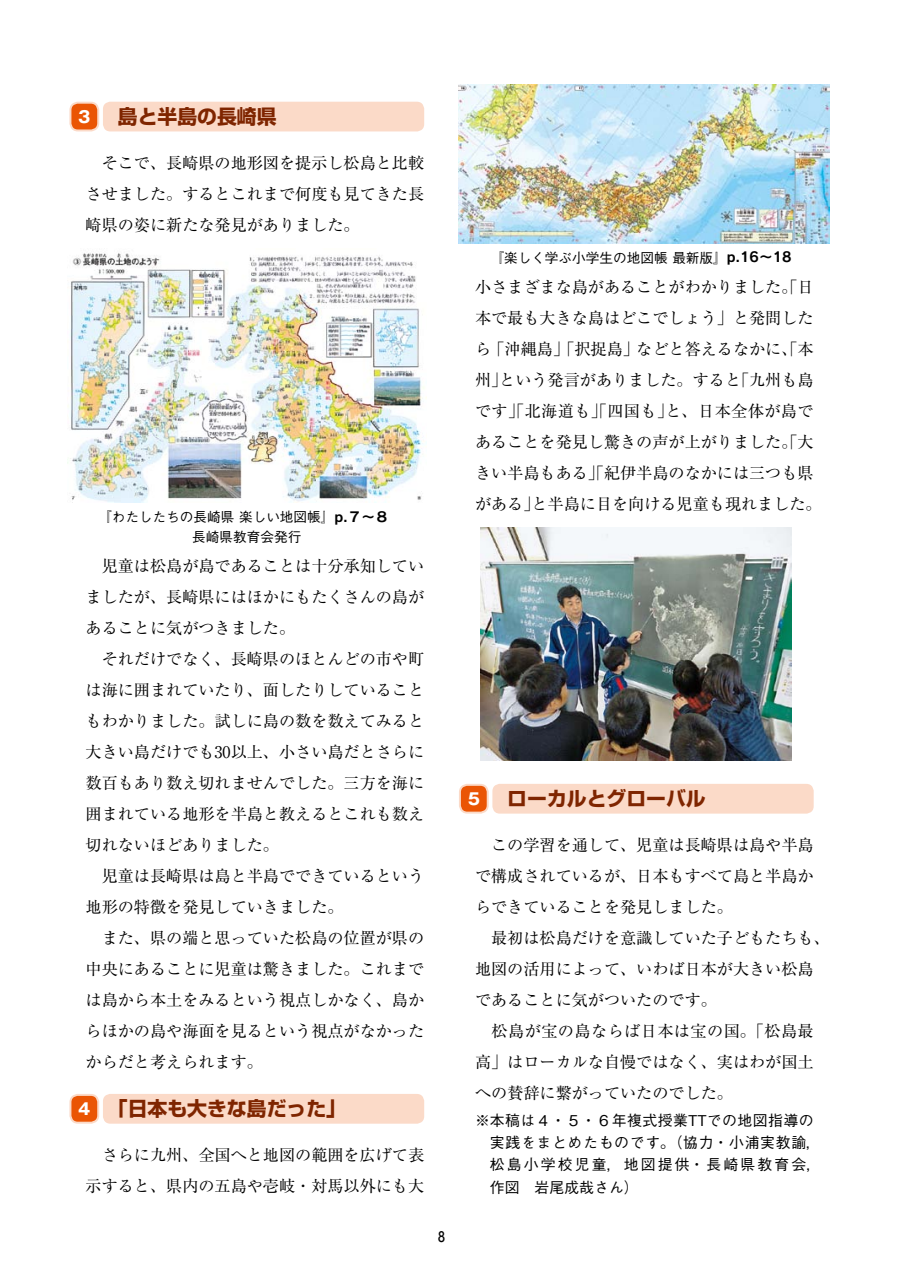
<style>
.page{position:relative;width:903px;height:1275px;background:#fff}
.page>*{position:absolute;margin:0;border:0;box-sizing:border-box;transform-origin:0 0}
.t1{font:700 19.78px "Shin Go Pro";color:#7f2500}
.t2{font:16.1px/31px "Ryumin Pro";color:#000}
.t3{font:700 16.1px "Gothic MB101 Pro";color:#fff}
.t4{font:500 14.88px/22.4px "Gothic BBB Pro";letter-spacing:.045em;color:#000}
.t5{font:500 13.65px/19.8px "Gothic BBB Pro";color:#000;text-align:center}
.t6{font:500 13.65px "Jun 34 Pro";color:#000}
.s1{font-family:"Rodin Pro B";font-weight:400}
.s2{font-family:"Gothic MB101 Pro";font-size:16.1px;color:#fff}
</style>
<div class="page">
<div style="left:70px;top:103px;width:28px;height:27px;background:#ea5504;border-radius:7px"></div>
<div style="left:69px;top:102px;width:30px;height:29px;border:2px solid #fbdac8;border-radius:7px"></div>
<div style="left:103px;top:102px;width:321px;height:29px;background:#fbdac8;border-radius:7px"></div>
<div style="left:70px;top:1095px;width:28px;height:28px;background:#ea5504;border-radius:7px"></div>
<div style="left:69px;top:1094px;width:30px;height:30px;border:2px solid #fbdac8;border-radius:7px"></div>
<div style="left:103px;top:1094px;width:321px;height:30px;background:#fbdac8;border-radius:7px"></div>
<div style="left:460px;top:785px;width:28px;height:28px;background:#ea5504;border-radius:7px"></div>
<div style="left:459px;top:784px;width:30px;height:30px;border:2px solid #fbdac8;border-radius:7px"></div>
<div style="left:492px;top:784px;width:322px;height:30px;background:#fbdac8;border-radius:7px"></div>
<img style="left:459px;top:85px;width:371px;height:158px">
<img style="left:481px;top:527px;width:311px;height:233px">
<img style="left:67px;top:253px;width:357px;height:249px">
<p class="t3" style="left:78px;top:103px;width:14px">3</p>
<p class="t1" style="left:118px;top:101px;width:160px">島と半島の長崎県</p>
<p class="t2" style="left:86px;top:147px;width:340px;text-align:justify">　そこで、長崎県の地形図を提示し松島と比較させました。するとこれまで何度も見てきた長崎県の姿に新たな発見がありました。</p>
<p class="t5" style="left:98px;top:505px;width:292px">『わたしたちの長崎県 楽しい地図帳』<span class="s1">p.７〜８</span>長崎県教育会発行</p>
<p class="t2" style="left:86px;top:550px;width:340px">　児童は松島が島であることは十分承知していましたが、長崎県にはほかにもたくさんの島があることに気がつきました。<br>　それだけでなく、長崎県のほとんどの市や町は海に囲まれていたり、面したりしていることもわかりました。試しに島の数を数えてみると大きい島だけでも30以上、小さい島だとさらに数百もあり数え切れませんでした。三方を海に囲まれている地形を半島と教えるとこれも数え切れないほどありました。<br>　児童は長崎県は島と半島でできているという地形の特徴を発見していきました。<br>　また、県の端と思っていた松島の位置が県の中央にあることに児童は驚きました。これまでは島から本土をみるという視点しかなく、島からほかの島や海面を見るという視点がなかったからだと考えられます。</p>
<p class="t1" style="left:78px;top:1093px;width:269px"><span class="s2">4</span> 「日本も大きな島だった」</p>
<p class="t2" style="left:86px;top:1139px;width:340px">　さらに九州、全国へと地図の範囲を広げて表示すると、県内の五島や壱岐・対馬以外にも大</p>
<p class="t6" style="left:438px;top:1226px;width:8px">8</p>
<p class="t5" style="left:490px;top:246px;width:303px">『楽しく学ぶ小学生の地図帳 最新版』<span class="s1">p.16〜18</span></p>
<p class="t2" style="left:475px;top:271px;width:348px">小さまざまな島があることがわかりました。「日本で最も大きな島はどこでしょう」と発問したら「沖縄島」「択捉島」などと答えるなかに、「本州」という発言がありました。すると「九州も島です」「北海道も」「四国も」と、日本全体が島であることを発見し驚きの声が上がりました。「大きい半島もある」「紀伊半島のなかには三つも県がある」と半島に目を向ける児童も現れました。</p>
<p class="t3" style="left:468px;top:785px;width:14px">5</p>
<p class="t1" style="left:507px;top:783px;width:200px">ローカルとグローバル</p>
<p class="t2" style="left:475px;top:829px;width:356px">　この学習を通して、児童は長崎県は島や半島で構成されているが、日本もすべて島と半島からできていることを発見しました。<br>　最初は松島だけを意識していた子どもたちも、地図の活用によって、いわば日本が大きい松島であることに気がついたのです。<br>　松島が宝の島ならば日本は宝の国。「松島最高」はローカルな自慢ではなく、実はわが国土への賛辞に繋がっていたのでした。</p>
<p class="t4" style="left:490px;top:1107px;width:333px;text-indent:-15px">※本稿は４・５・６年複式授業TTでの地図指導の実践をまとめたものです。（協力・小浦実教諭，松島小学校児童，地図提供・長崎県教育会，作図　岩尾成哉さん）</p>
</div>
